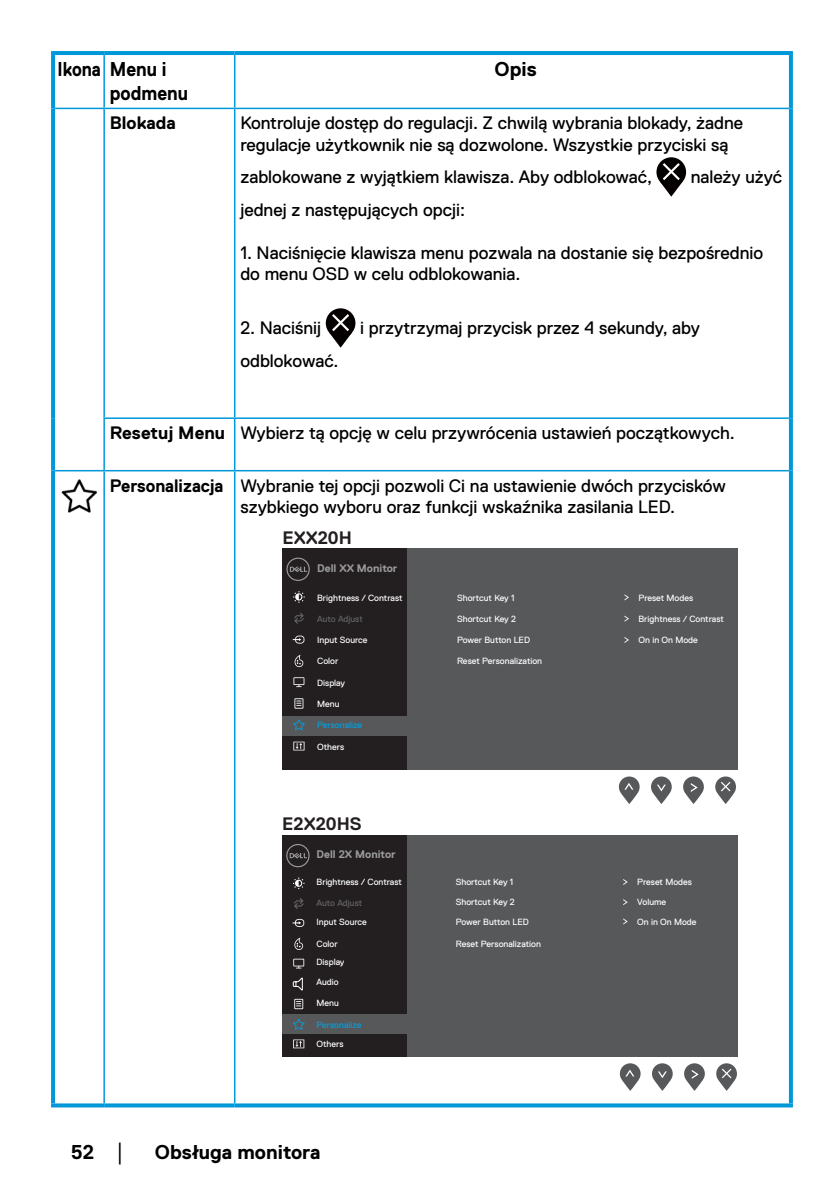
<style>
.page{position:relative;width:840px;height:1191px;background:#fff}
.page>*{position:absolute;margin:0;border:0;box-sizing:border-box;transform-origin:0 0}
.t1{font:700 20px "Dell Replica";color:#000}
.t2{font:700 20px/24px "Dell Replica";color:#000;scale:.87 1}
.t3{font:18px/21.6px "Dell Replica";color:#000}
.t4{font:700 18px "Dell Replica";color:#231f20}
.t5{font:700 18px "Dell Replica";color:#000}
.t6{font:700 11px "Dell Replica";color:#9b9b9b}
.t7{font:9px/19.2px "Dell Replica";color:#fff}
.t8{font:9px "Dell Replica";color:#069edb}
.t9{font:9px "Dell Replica";color:#646464}
.s1{font-weight:700}
.s2{font-family:"Arial";font-weight:400;font-size:18px}
</style>
<div class="page">
<hr style="left:51px;top:51px;width:53px;height:4px;background:#0098d9">
<svg style="left:51px;top:55px;width:4px;height:53px"></svg>
<hr style="left:104px;top:51px;width:130px;height:4px;background:#0098d9">
<hr style="left:234px;top:51px;width:558px;height:4px;background:#0098d9">
<svg style="left:788px;top:55px;width:4px;height:53px"></svg>
<svg style="left:51px;top:108px;width:4px;height:310px"></svg>
<svg style="left:788px;top:108px;width:4px;height:310px"></svg>
<svg style="left:51px;top:418px;width:4px;height:53px"></svg>
<svg style="left:788px;top:418px;width:4px;height:53px"></svg>
<hr style="left:103px;top:55px;width:2px;height:53px;background:#0098d9">
<hr style="left:234px;top:55px;width:1px;height:53px;background:#0098d9">
<hr style="left:55px;top:108px;width:49px;height:1px;background:#0098d9">
<hr style="left:104px;top:108px;width:130px;height:1px;background:#0098d9">
<hr style="left:103px;top:109px;width:2px;height:308px;background:#0098d9">
<hr style="left:234px;top:108px;width:554px;height:1px;background:#0098d9">
<hr style="left:234px;top:109px;width:1px;height:308px;background:#0098d9">
<hr style="left:103px;top:419px;width:2px;height:51px;background:#0098d9">
<hr style="left:234px;top:419px;width:1px;height:51px;background:#0098d9">
<hr style="left:103px;top:417px;width:131px;height:2px;background:#0098d9">
<hr style="left:234px;top:417px;width:554px;height:2px;background:#0098d9">
<hr style="left:55px;top:470px;width:49px;height:1px;background:#0098d9">
<hr style="left:104px;top:470px;width:130px;height:1px;background:#0098d9">
<hr style="left:103px;top:471px;width:2px;height:632px;background:#0098d9">
<hr style="left:234px;top:470px;width:554px;height:1px;background:#0098d9">
<hr style="left:234px;top:471px;width:1px;height:632px;background:#0098d9">
<svg style="left:51px;top:471px;width:4px;height:632px;background:#0499d9"></svg>
<svg style="left:788px;top:471px;width:4px;height:632px;background:#3aafe1"></svg>
<svg style="left:51px;top:1103px;width:53px;height:4px"></svg>
<svg style="left:104px;top:1103px;width:130px;height:4px"></svg>
<svg style="left:234px;top:1103px;width:558px;height:4px;background:#1da3dd"></svg>
<svg style="left:656px;top:157px;width:29px;height:40px"></svg>
<svg style="left:325px;top:308px;width:30px;height:40px"></svg>
<img style="left:61px;top:479px;width:36px;height:34px">
<svg style="left:683px;top:776px;width:20px;height:28px"></svg>
<svg style="left:715px;top:776px;width:20px;height:28px"></svg>
<svg style="left:651px;top:776px;width:20px;height:28px"></svg>
<svg style="left:618px;top:776px;width:21px;height:28px"></svg>
<div style="left:282px;top:549px;width:455px;height:221px;background:#57585a"></div>
<div style="left:282px;top:549px;width:125px;height:221px;background:#231f20"></div>
<div style="left:282px;top:716px;width:125px;height:20px;background:#57585a"></div>
<svg style="left:286px;top:557px;width:23px;height:24px"></svg>
<svg style="left:293px;top:591px;width:11px;height:12px"></svg>
<svg style="left:294px;top:612px;width:10px;height:12px"></svg>
<svg style="left:294px;top:654px;width:9px;height:13px"></svg>
<svg style="left:293px;top:677px;width:11px;height:10px"></svg>
<svg style="left:294px;top:698px;width:9px;height:10px"></svg>
<svg style="left:293px;top:719px;width:11px;height:11px"></svg>
<svg style="left:293px;top:741px;width:11px;height:9px"></svg>
<svg style="left:292px;top:635px;width:12px;height:8px"></svg>
<svg style="left:624px;top:594px;width:4px;height:6px"></svg>
<svg style="left:624px;top:615px;width:4px;height:6px"></svg>
<svg style="left:624px;top:637px;width:4px;height:6px"></svg>
<div style="left:282px;top:835px;width:455px;height:221px;background:#57585a"></div>
<div style="left:282px;top:835px;width:125px;height:221px;background:#231f20"></div>
<div style="left:282px;top:1014px;width:125px;height:20px;background:#57585a"></div>
<svg style="left:286px;top:844px;width:23px;height:23px"></svg>
<svg style="left:293px;top:877px;width:11px;height:12px"></svg>
<svg style="left:294px;top:898px;width:9px;height:11px"></svg>
<svg style="left:294px;top:937px;width:9px;height:13px"></svg>
<svg style="left:293px;top:958px;width:11px;height:10px"></svg>
<svg style="left:294px;top:998px;width:9px;height:11px"></svg>
<svg style="left:293px;top:1018px;width:11px;height:12px"></svg>
<svg style="left:293px;top:1039px;width:11px;height:9px"></svg>
<svg style="left:292px;top:919px;width:12px;height:8px"></svg>
<svg style="left:292px;top:977px;width:11px;height:13px"></svg>
<svg style="left:684px;top:1063px;width:20px;height:28px"></svg>
<svg style="left:716px;top:1063px;width:20px;height:28px"></svg>
<svg style="left:652px;top:1063px;width:20px;height:28px"></svg>
<svg style="left:619px;top:1063px;width:21px;height:28px"></svg>
<svg style="left:623px;top:879px;width:4px;height:6px"></svg>
<svg style="left:623px;top:899px;width:4px;height:6px"></svg>
<svg style="left:623px;top:918px;width:4px;height:6px"></svg>
<p class="t2" style="left:110px;top:57px;width:91px;text-indent:-52px">Ikona Menu i podmenu</p>
<p class="t1" style="left:494px;top:58px;width:44px">Opis</p>
<p class="t5" style="left:110px;top:113px;width:67px">Blokada</p>
<p class="t3" style="left:240px;top:112px;width:504px">Kontroluje dostęp do regulacji. Z chwilą wybrania blokady, żadne regulacje użytkownik nie są dozwolone. Wszystkie przyciski są</p>
<p class="t3" style="left:240px;top:166px;width:413px">zablokowane z wyjątkiem klawisza. Aby odblokować,</p>
<p class="t3" style="left:690px;top:166px;width:93px">należy użyć</p>
<p class="t3" style="left:240px;top:199px;width:226px">jednej z następujących opcji:</p>
<p class="t3" style="left:240px;top:242px;width:524px">1. Naciśnięcie klawisza menu pozwala na dostanie się bezpośrednio do menu OSD w celu odblokowania.</p>
<p class="t3" style="left:240px;top:317px;width:82px">2. Naciśnij</p>
<p class="t3" style="left:360px;top:317px;width:341px">i przytrzymaj przycisk przez 4 sekundy, aby</p>
<p class="t3" style="left:240px;top:350px;width:100px">odblokować.</p>
<p class="t3" style="left:110px;top:422px;width:626px"><span class="s1">Resetuj Menu</span> Wybierz tą opcję w celu przywrócenia ustawień początkowych.</p>
<p class="t3" style="left:240px;top:475px;width:487px;text-indent:-130px"><span class="s1">Personalizacja</span> Wybranie tej opcji pozwoli Ci na ustawienie dwóch przycisków szybkiego wyboru oraz funkcji wskaźnika zasilania LED.</p>
<p class="t4" style="left:282px;top:528px;width:71px">EXX20H</p>
<p class="t6" style="left:317px;top:562px;width:82px">Dell XX Monitor</p>
<p class="t7" style="left:317px;top:588px;width:87px">Brightness / Contrast</p>
<p class="t9" style="left:317px;top:614px;width:47px">Auto Adjust</p>
<p class="t7" style="left:317px;top:630px;width:52px">Input Source</p>
<p class="t7" style="left:317px;top:652px;width:23px">Color</p>
<p class="t7" style="left:317px;top:673px;width:29px">Display</p>
<p class="t7" style="left:317px;top:694px;width:24px">Menu</p>
<p class="t8" style="left:317px;top:720px;width:46px">Personalize</p>
<p class="t7" style="left:317px;top:737px;width:29px">Others</p>
<p class="t4" style="left:282px;top:814px;width:81px">E2X20HS</p>
<p class="t6" style="left:316px;top:848px;width:81px">Dell 2X Monitor</p>
<p class="t7" style="left:316px;top:872px;width:87px">Brightness / Contrast</p>
<p class="t9" style="left:316px;top:897px;width:47px">Auto Adjust</p>
<p class="t7" style="left:316px;top:912px;width:52px">Input Source</p>
<p class="t7" style="left:316px;top:935px;width:29px;line-height:18.4px">Color<br>Display</p>
<p class="t7" style="left:316px;top:993px;width:24px">Menu</p>
<p class="t7" style="left:316px;top:972px;width:24px">Audio</p>
<p class="t8" style="left:316px;top:1019px;width:46px">Personalize</p>
<p class="t7" style="left:316px;top:1034px;width:29px">Others</p>
<p class="t1" style="left:71px;top:1141px;width:57px">52 <span class="s2">│</span></p>
<p class="t1" style="left:155px;top:1141px;width:167px">Obsługa monitora</p>
<p class="t7" style="left:457px;top:588px;width:59px">Shortcut Key 1</p>
<p class="t7" style="left:457px;top:609px;width:61px">Shortcut Key 2</p>
<p class="t7" style="left:457px;top:630px;width:74px">Power Button LED</p>
<p class="t7" style="left:457px;top:652px;width:87px">Reset Personalization</p>
<p class="t7" style="left:638px;top:588px;width:56px">Preset Modes</p>
<p class="t7" style="left:638px;top:609px;width:87px">Brightness / Contrast</p>
<p class="t7" style="left:638px;top:630px;width:61px">On in On Mode</p>
<p class="t7" style="left:455px;top:872px;width:59px">Shortcut Key 1</p>
<p class="t7" style="left:637px;top:872px;width:56px">Preset Modes</p>
<p class="t7" style="left:455px;top:892px;width:74px">Shortcut Key 2<br>Power Button LED</p>
<p class="t7" style="left:455px;top:934px;width:87px">Reset Personalization</p>
<p class="t7" style="left:637px;top:892px;width:61px">Volume<br>On in On Mode</p>
</div>
